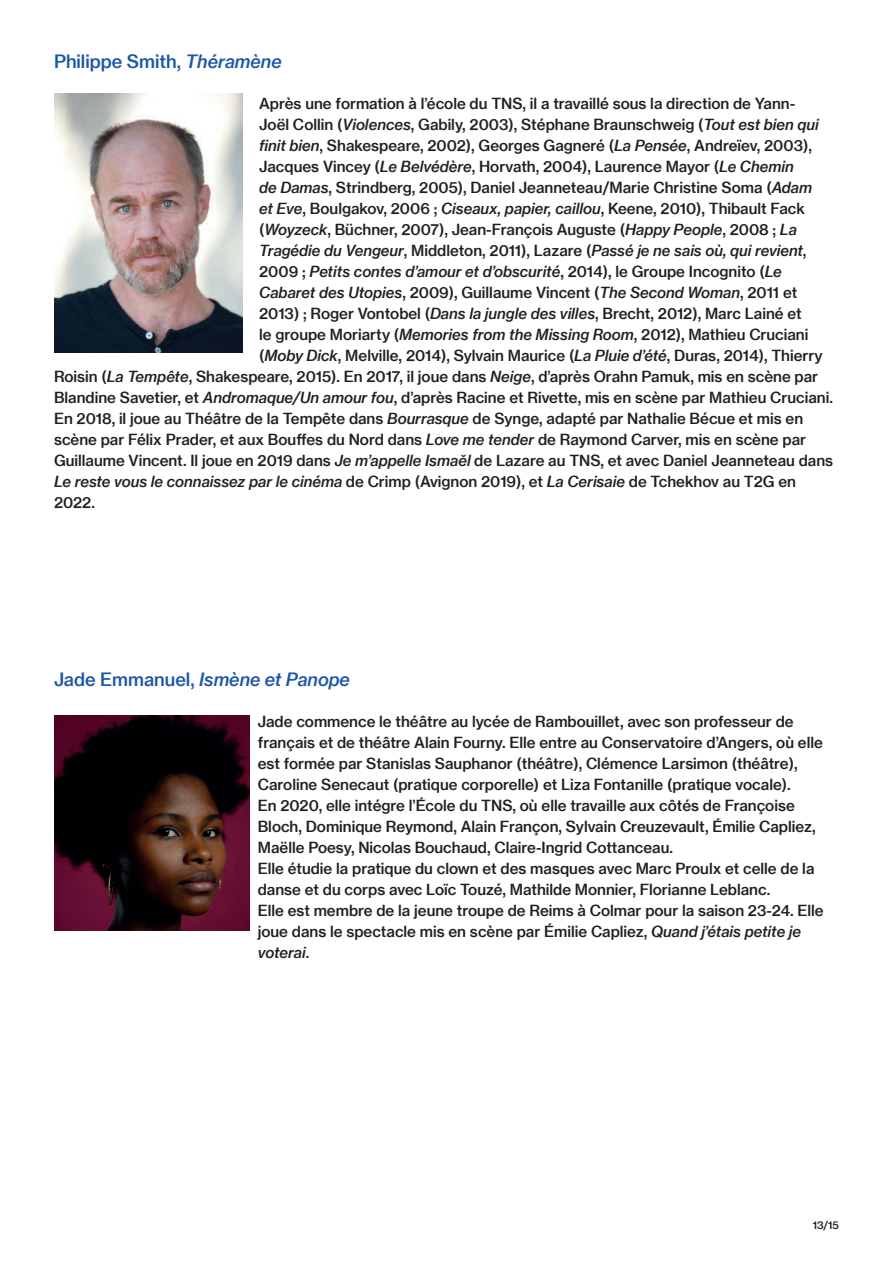
<style>
.page{position:relative;width:893px;height:1263px;background:#fff}
.page>*{position:absolute;margin:0;border:0;box-sizing:border-box;transform-origin:0 0}
.t1{font:18px "N Haas Grotesk TX Pro 66 Md It";color:#1e56a6}
.t2{font:18px "N Haas Grotesk TX Pro 65 Md";color:#1e56a6}
.t3{font:15px/21px "N Haas Grotesk TX Pro 65 Md";color:#231f20}
.t4{font:15px/21px "N Haas Grotesk TX Pro 66 Md It";color:#231f20}
.t5{font:10.5px "N Haas Grotesk TX Pro 65 Md";color:#231f20}
.s1{font-family:"N Haas Grotesk TX Pro 66 Md It"}
.s2{font-family:"N Haas Grotesk TX Pro 65 Md"}
</style>
<div class="page">
<img style="left:54px;top:94px;width:188px;height:259px">
<img style="left:54px;top:715px;width:195px;height:215px">
<p class="t2" style="left:54px;top:50px;width:229px">Philippe Smith, <span class="s1">Théramène</span></p>
<p class="t3" style="left:259px;top:93px;width:561px">Après une formation à l’école du TNS, il a travaillé sous la direction de Yann-Joël Collin (<span class="s1">Violences</span>, Gabily, 2003), Stéphane Braunschweig (<span class="s1">Tout est bien qui finit bien</span>, Shakespeare, 2002), Georges Gagneré (<span class="s1">La Pensée</span>, Andreïev, 2003), Jacques Vincey (<span class="s1">Le Belvédère</span>, Horvath, 2004), Laurence Mayor (<span class="s1">Le Chemin<br>de Damas</span>, Strindberg, 2005), Daniel Jeanneteau/Marie Christine Soma (<span class="s1">Adam et Eve</span>, Boulgakov, 2006 ; <span class="s1">Ciseaux, papier, caillou</span>, Keene, 2010), Thibault Fack (<span class="s1">Woyzeck</span>, Büchner, 2007), Jean-François Auguste (<span class="s1">Happy People</span>, 2008 ; <span class="s1">La</span></p>
<p class="t4" style="left:259px;top:240px;width:549px">Tragédie du Vengeur<span class="s2">, Middleton, 2011), Lazare (</span>Passé je ne sais où, qui revient<span class="s2">,<br>2009 ;</span> Petits contes d’amour et d’obscurité<span class="s2">, 2014), le Groupe Incognito (</span>Le<br>Cabaret des Utopies<span class="s2">, 2009), Guillaume Vincent (</span>The Second Woman<span class="s2">, 2011 et</span></p>
<p class="t3" style="left:259px;top:303px;width:544px">2013) ; Roger Vontobel (<span class="s1">Dans la jungle des villes</span>, Brecht, 2012), Marc Lainé et</p>
<p class="t3" style="left:259px;top:324px;width:551px">le groupe Moriarty (<span class="s1">Memories from the Missing Room</span>, 2012), Mathieu Cruciani</p>
<p class="t3" style="left:259px;top:345px;width:565px">(<span class="s1">Moby Dick</span>, Melville, 2014), Sylvain Maurice (<span class="s1">La Pluie d’été</span>, Duras, 2014), Thierry</p>
<p class="t3" style="left:54px;top:366px;width:766px">Roisin (<span class="s1">La Tempête</span>, Shakespeare, 2015). En 2017, il joue dans <span class="s1">Neige</span>, d’après Orahn Pamuk, mis en scène par</p>
<p class="t3" style="left:54px;top:387px;width:780px">Blandine Savetier, et <span class="s1">Andromaque/Un amour fou</span>, d’après Racine et Rivette, mis en scène par Mathieu Cruciani.</p>
<p class="t3" style="left:54px;top:408px;width:751px">En 2018, il joue au Théâtre de la Tempête dans <span class="s1">Bourrasque</span> de Synge, adapté par Nathalie Bécue et mis en</p>
<p class="t3" style="left:54px;top:429px;width:754px">scène par Félix Prader, et aux Bouffes du Nord dans <span class="s1">Love me tender</span> de Raymond Carver, mis en scène par</p>
<p class="t3" style="left:54px;top:450px;width:781px">Guillaume Vincent. Il joue en 2019 dans <span class="s1">Je m’appelle Ismaĕl</span> de Lazare au TNS, et avec Daniel Jeanneteau dans</p>
<p class="t4" style="left:54px;top:471px;width:743px">Le reste vous le connaissez par le cinéma <span class="s2">de Crimp (Avignon 2019), et</span> La Cerisaie <span class="s2">de Tchekhov au T2G en</span></p>
<p class="t3" style="left:54px;top:492px;width:42px">2022.</p>
<p class="t1" style="left:54px;top:668px;width:297px"><span class="s2">Jade Emmanuel,</span> Ismène et Panope</p>
<p class="t3" style="left:258px;top:711px;width:567px">Jade commence le théâtre au lycée de Rambouillet, avec son professeur de français et de théâtre Alain Fourny. Elle entre au Conservatoire d’Angers, où elle est formée par Stanislas Sauphanor (théâtre), Clémence Larsimon (théâtre), Caroline Senecaut (pratique corporelle) et Liza Fontanille (pratique vocale).<br>En 2020, elle intégre l’École du TNS, où elle travaille aux côtés de Françoise Bloch, Dominique Reymond, Alain Françon, Sylvain Creuzevault, Émilie Capliez, Maëlle Poesy, Nicolas Bouchaud, Claire-Ingrid Cottanceau.<br>Elle étudie la pratique du clown et des masques avec Marc Proulx et celle de la danse et du corps avec Loïc Touzé, Mathilde Monnier, Florianne Leblanc.<br>Elle est membre de la jeune troupe de Reims à Colmar pour la saison 23-24. Elle joue dans le spectacle mis en scène par Émilie Capliez, <span class="s1">Quand j’étais petite je</span></p>
<p class="t4" style="left:258px;top:942px;width:53px">voterai<span class="s2">.</span></p>
<p class="t5" style="left:813px;top:1219px;width:28px">13/15</p>
</div>
